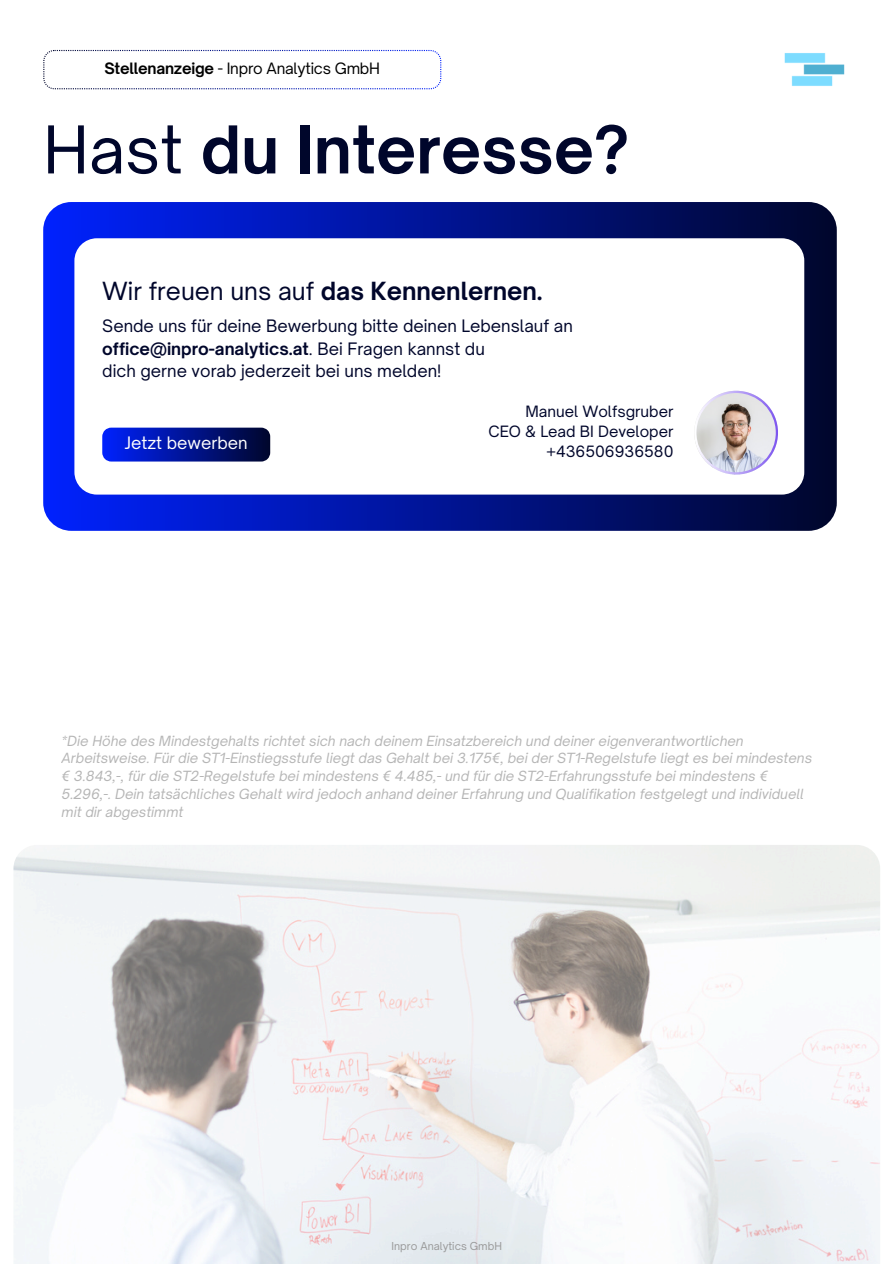
<style>
.page{position:relative;width:894px;height:1264px;background:#fff}
.page>*{position:absolute;margin:0;border:0;box-sizing:border-box;transform-origin:0 0}
.t1{font:700 63px "Open Sauce One";color:#00062b}
.t2{font:700 24px "Open Sauce One";color:#00062b}
.t3{font:16.5px/22.5px "Open Sauce One";color:#00062b}
.t4{font:16.5px "Open Sauce One";color:#fff}
.t5{font:15px/20.2px "Open Sauce One";color:#00062b;text-align:right}
.t6{font:15px "Open Sauce One";letter-spacing:-.015em;color:#000}
.t7{font:italic 13.5px/17.9px "Open Sauce One";color:#8a8a8a}
.t8{font:10.5px "Open Sauce One";color:#9a9a9a}
.s1{font-weight:700}
.s2{font-weight:400}
</style>
<div class="page">
<img style="left:784px;top:53px;width:61px;height:33px">
<img style="left:13px;top:845px;width:866px;height:418px">
<div style="left:43px;top:202px;width:793px;height:329px;background:linear-gradient(to right,#0425fe,#040a2e);border-radius:28px"></div>
<div style="left:74px;top:238px;width:730px;height:256px;background:#fff;border-radius:22px"></div>
<img style="left:694px;top:391px;width:83px;height:83px">
<svg style="left:102px;top:427px;width:168px;height:34px"></svg>
<svg style="left:43px;top:50px;width:398px;height:39px"></svg>
<p class="t6" style="left:104px;top:59px;width:277px"><span class="s1">Stellenanzeige</span> - Inpro Analytics GmbH</p>
<p class="t1" style="left:43px;top:110px;width:587px"><span class="s2">Hast</span> du Interesse?</p>
<p class="t2" style="left:102px;top:276px;width:442px"><span class="s2">Wir freuen uns auf</span> das Kennenlernen.</p>
<h1 class="t3" style="left:102px;top:315px;width:472px">Sende uns für deine Bewerbung bitte deinen Lebenslauf an <span class="s1">office@inpro-analytics.at</span>. Bei Fragen kannst du<br>dich gerne vorab jederzeit bei uns melden!</h1>
<h3 class="t5" style="left:488px;top:401px;width:186px">Manuel Wolfsgruber<br>CEO &amp; Lead BI Developer +436506936580</h3>
<h3 class="t4" style="left:125px;top:433px;width:124px">Jetzt bewerben</h3>
<p class="t7" style="left:62px;top:731px;width:751px">*Die Höhe des Mindestgehalts richtet sich nach deinem Einsatzbereich und deiner eigenverantwortlichen Arbeitsweise. Für die ST1-Einstiegsstufe liegt das Gehalt bei 3.175€, bei der ST1-Regelstufe liegt es bei mindestens € 3.843,-, für die ST2-Regelstufe bei mindestens € 4.485,- und für die ST2-Erfahrungsstufe bei mindestens € 5.296,-. Dein tatsächliches Gehalt wird jedoch anhand deiner Erfahrung und Qualifikation festgelegt und individuell mit dir abgestimmt</p>
<h3 class="t8" style="left:391px;top:1239px;width:112px">Inpro Analytics GmbH</h3>
</div>
